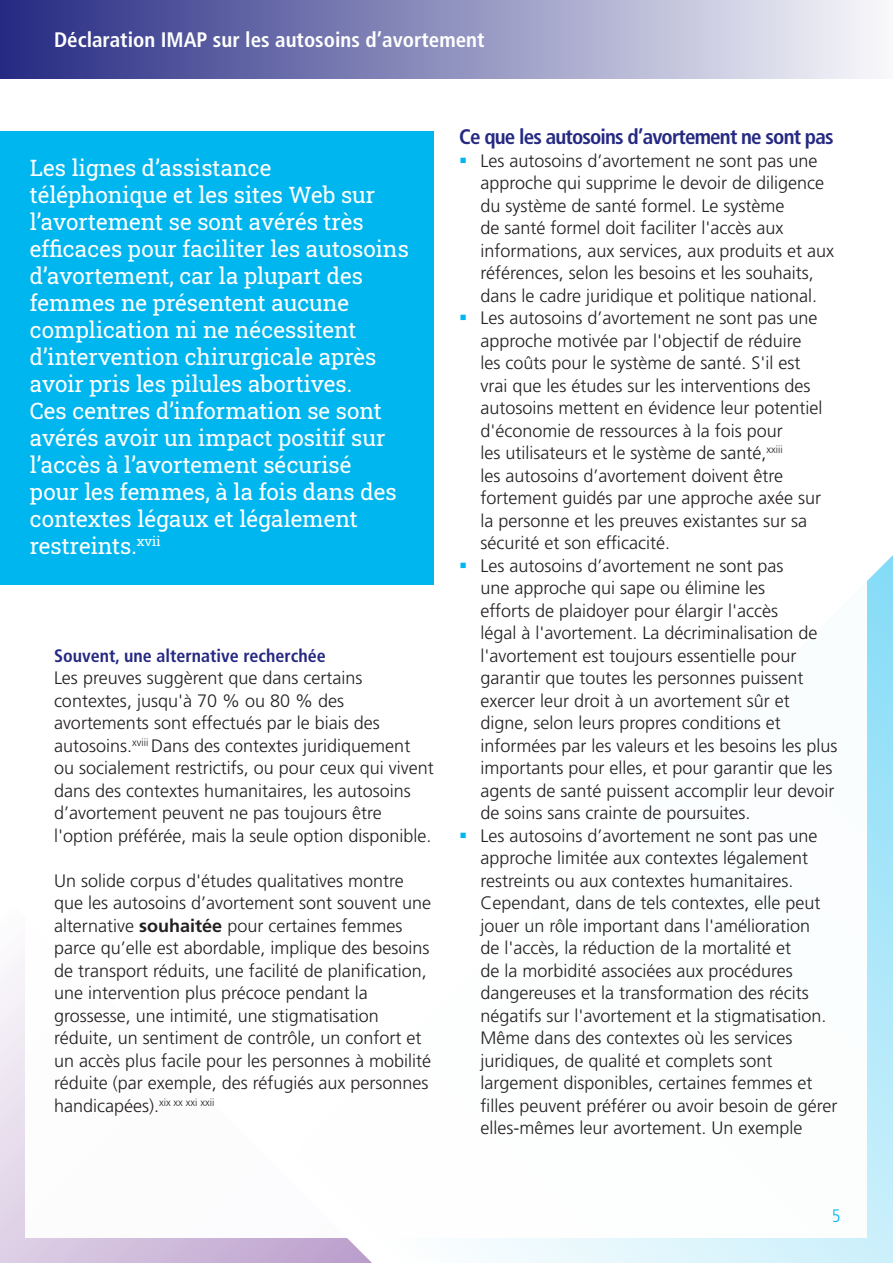
<style>
.page{position:relative;width:893px;height:1263px;background:#fff}
.page>*{position:absolute;margin:0;border:0;box-sizing:border-box;transform-origin:0 0}
.pullout_right{font:22.5px/27px "Roboto Slab";color:#fff}
.t1{font:700 condensed 21px "Frutiger LT Std";color:#fff}
.bullets{font:700 condensed 21px "Frutiger LT Std";letter-spacing:-.04em;color:#252982}
.bullets-2{font:300 18px/22.5px "Frutiger LT Std";color:#231f20}
.t2{font:300 condensed 18px "Frutiger LT Std";color:#00b6ef}
.s1{font-weight:700;font-stretch:condensed;color:#252982}
.s2{font-weight:700}
</style>
<div class="page">
<svg style="left:473px;top:555px;width:420px;height:708px;background:#beecfa"></svg>
<svg style="left:0;top:959px;width:372px;height:304px;background:#dbcde4"></svg>
<div style="left:0;top:0;width:893px;height:79px;background:linear-gradient(to right,#252982,#f9f9fb)"></div>
<div style="left:26px;top:109px;width:841px;height:1128px;background:#fff"></div>
<div style="left:0;top:131px;width:434px;height:454px;background:#00b6ef"></div>
<p class="t1" style="left:54px;top:27px;width:432px">Déclaration IMAP sur les autosoins d’avortement</p>
<p class="pullout_right" style="left:30px;top:153px;width:381px">Les lignes d’assistance téléphonique et les sites Web sur l’avortement se sont avérés très efficaces pour faciliter les autosoins d’avortement, car la plupart des femmes ne présentent aucune complication ni ne nécessitent d’intervention chirurgicale après avoir pris les pilules abortives.<br>Ces centres d’information se sont avérés avoir un impact positif sur l’accès à l’avortement sécurisé<br>pour les femmes, à la fois dans des contextes légaux et légalement restreints.<sup>xvii</sup></p>
<p class="bullets-2" style="left:54px;top:644px;width:381px"><span class="s1">Souvent, une alternative recherchée<br></span>Les preuves suggèrent que dans certains contextes, jusqu'à 70 % ou 80 % des avortements sont effectués par le biais des autosoins.<sup>xviii</sup> Dans des contextes juridiquement ou socialement restrictifs, ou pour ceux qui vivent dans des contextes humanitaires, les autosoins d’avortement peuvent ne pas toujours être l'option préférée, mais la seule option disponible.</p>
<p class="bullets-2" style="left:54px;top:869px;width:379px">Un solide corpus d'études qualitatives montre que les autosoins d’avortement sont souvent une alternative <span class="s2">souhaitée</span> pour certaines femmes parce qu’elle est abordable, implique des besoins de transport réduits, une facilité de planification, une intervention plus précoce pendant la grossesse, une intimité, une stigmatisation réduite, un sentiment de contrôle, un confort et un accès plus facile pour les personnes à mobilité réduite (par exemple, des réfugiés aux personnes handicapées).<sup>xix</sup> <sup>xx</sup> <sup>xxi</sup> <sup>xxii</sup></p>
<p class="bullets" style="left:459px;top:124px;width:376px">Ce que les autosoins d’avortement ne sont pas</p>
<p class="bullets-2" style="left:480px;top:149px;width:355px">Les autosoins d’avortement ne sont pas une approche qui supprime le devoir de diligence du système de santé formel. Le système<br>de santé formel doit faciliter l'accès aux informations, aux services, aux produits et aux références, selon les besoins et les souhaits, dans le cadre juridique et politique national.</p>
<p class="bullets-2" style="left:480px;top:307px;width:344px">Les autosoins d’avortement ne sont pas une approche motivée par l'objectif de réduire les coûts pour le système de santé. S'il est vrai que les études sur les interventions des autosoins mettent en évidence leur potentiel d'économie de ressources à la fois pour<br>les utilisateurs et le système de santé,<sup>xxiii<br></sup>les autosoins d’avortement doivent être fortement guidés par une approche axée sur la personne et les preuves existantes sur sa sécurité et son efficacité.</p>
<p class="bullets-2" style="left:480px;top:554px;width:359px">Les autosoins d’avortement ne sont pas<br>une approche qui sape ou élimine les<br>efforts de plaidoyer pour élargir l'accès<br>légal à l'avortement. La décriminalisation de l'avortement est toujours essentielle pour garantir que toutes les personnes puissent exercer leur droit à un avortement sûr et digne, selon leurs propres conditions et informées par les valeurs et les besoins les plus importants pour elles, et pour garantir que les agents de santé puissent accomplir leur devoir de soins sans crainte de poursuites.</p>
<p class="bullets-2" style="left:480px;top:824px;width:359px">Les autosoins d’avortement ne sont pas une approche limitée aux contextes légalement restreints ou aux contextes humanitaires.<br>Cependant, dans de tels contextes, elle peut jouer un rôle important dans l'amélioration<br>de l'accès, la réduction de la mortalité et<br>de la morbidité associées aux procédures dangereuses et la transformation des récits négatifs sur l'avortement et la stigmatisation.<br>Même dans des contextes où les services juridiques, de qualité et complets sont largement disponibles, certaines femmes et filles peuvent préférer ou avoir besoin de gérer elles-mêmes leur avortement. Un exemple</p>
<p class="t2" style="left:832px;top:1205px;width:10px">5</p>
</div>
